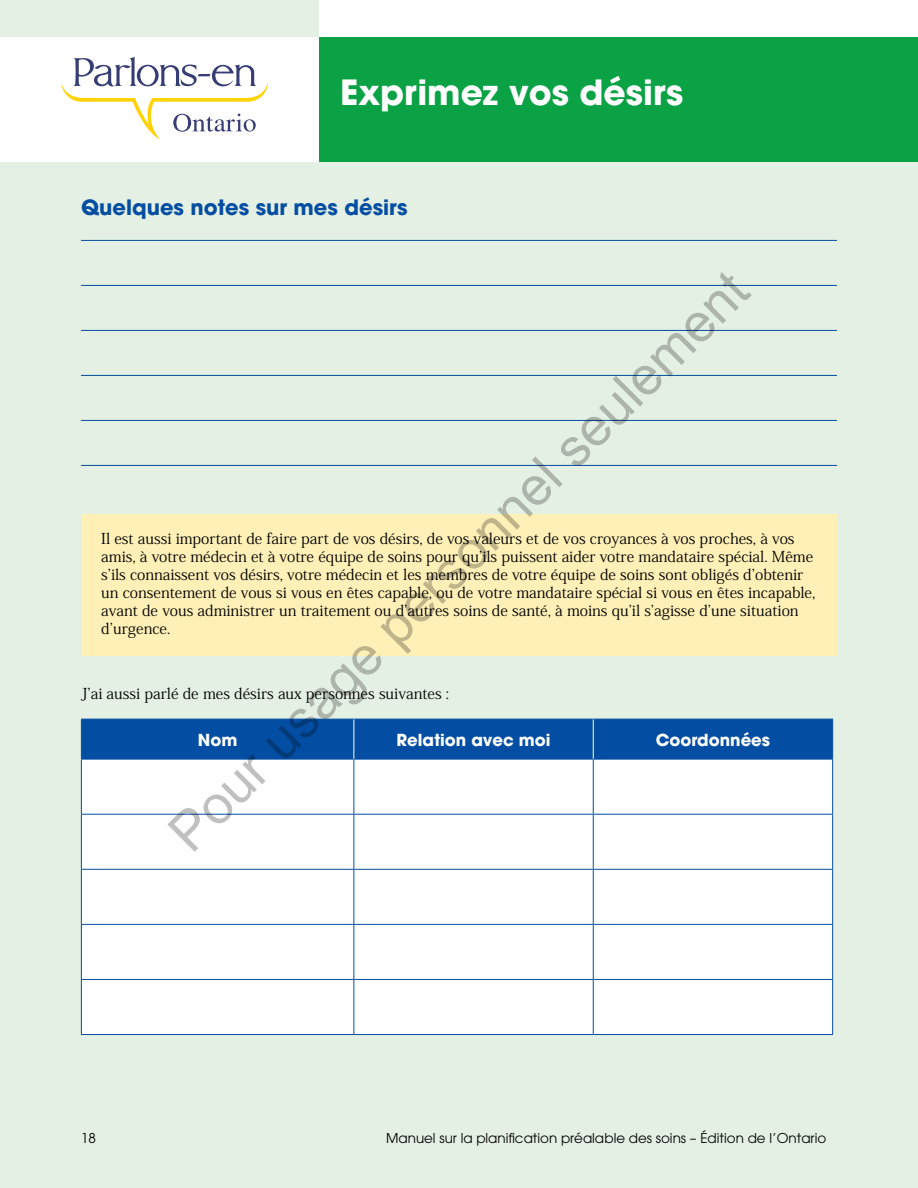
<style>
.page{position:relative;width:918px;height:1188px;background:#fff}
.page>*{position:absolute;margin:0;border:0;box-sizing:border-box;transform-origin:0 0}
.t1{font:54px "Arial";color:rgb(0 0 0/.25)}
.t2{font:700 34.5px "Avant Garde";color:#fff}
.t3{font:700 21px "Avant Garde";color:#034ea2}
.t4{font:700 16.5px "Avant Garde";color:#fff}
.t5{font:15px/18px "Koz Min Pro";color:#000}
.t6{font:13.5px "Avant Garde";color:#000}
</style>
<div class="page">
<div style="left:0;top:0;width:319px;height:1188px;background:#e5f0e4"></div>
<div style="left:0;top:156px;width:918px;height:1032px;background:#e5f0e4"></div>
<div style="left:1px;top:38px;width:917px;height:124px;background:#0aa245"></div>
<div style="left:0;top:38px;width:319px;height:124px;background:#fff"></div>
<svg style="left:61px;top:57px;width:207px;height:82px"></svg>
<div style="left:82px;top:514px;width:755px;height:142px;background:#fef0b7"></div>
<hr style="left:81px;top:240px;width:756px;height:1px;background:#034ea2">
<hr style="left:81px;top:285px;width:756px;height:1px;background:#034ea2">
<hr style="left:81px;top:330px;width:756px;height:1px;background:#034ea2">
<hr style="left:81px;top:375px;width:756px;height:1px;background:#034ea2">
<hr style="left:81px;top:420px;width:756px;height:1px;background:#034ea2">
<hr style="left:81px;top:465px;width:756px;height:1px;background:#034ea2">
<div style="left:82px;top:720px;width:750px;height:39px;background:#034ea2"></div>
<div style="left:82px;top:760px;width:750px;height:274px;background:#fff"></div>
<hr style="left:81px;top:760px;width:1px;height:54px;background:#034ea2">
<hr style="left:353px;top:760px;width:1px;height:54px;background:#034ea2">
<hr style="left:593px;top:760px;width:1px;height:54px;background:#034ea2">
<hr style="left:832px;top:760px;width:1px;height:54px;background:#034ea2">
<hr style="left:81px;top:814px;width:273px;height:1px;background:#034ea2">
<hr style="left:81px;top:815px;width:1px;height:54px;background:#034ea2">
<hr style="left:354px;top:814px;width:239px;height:1px;background:#034ea2">
<hr style="left:353px;top:815px;width:1px;height:54px;background:#034ea2">
<hr style="left:593px;top:814px;width:240px;height:1px;background:#034ea2">
<hr style="left:593px;top:815px;width:1px;height:54px;background:#034ea2">
<hr style="left:832px;top:815px;width:1px;height:54px;background:#034ea2">
<hr style="left:81px;top:869px;width:273px;height:1px;background:#034ea2">
<hr style="left:81px;top:870px;width:1px;height:54px;background:#034ea2">
<hr style="left:354px;top:869px;width:239px;height:1px;background:#034ea2">
<hr style="left:353px;top:870px;width:1px;height:54px;background:#034ea2">
<hr style="left:593px;top:869px;width:240px;height:1px;background:#034ea2">
<hr style="left:593px;top:870px;width:1px;height:54px;background:#034ea2">
<hr style="left:832px;top:870px;width:1px;height:54px;background:#034ea2">
<hr style="left:81px;top:924px;width:273px;height:1px;background:#034ea2">
<hr style="left:81px;top:925px;width:1px;height:54px;background:#034ea2">
<hr style="left:354px;top:924px;width:239px;height:1px;background:#034ea2">
<hr style="left:353px;top:925px;width:1px;height:54px;background:#034ea2">
<hr style="left:593px;top:924px;width:240px;height:1px;background:#034ea2">
<hr style="left:593px;top:925px;width:1px;height:54px;background:#034ea2">
<hr style="left:832px;top:925px;width:1px;height:54px;background:#034ea2">
<hr style="left:81px;top:979px;width:273px;height:1px;background:#034ea2">
<hr style="left:81px;top:980px;width:1px;height:54px;background:#034ea2">
<hr style="left:354px;top:979px;width:239px;height:1px;background:#034ea2">
<hr style="left:353px;top:980px;width:1px;height:54px;background:#034ea2">
<hr style="left:593px;top:979px;width:240px;height:1px;background:#034ea2">
<hr style="left:593px;top:980px;width:1px;height:54px;background:#034ea2">
<hr style="left:832px;top:980px;width:1px;height:54px;background:#034ea2">
<hr style="left:81px;top:1034px;width:273px;height:1px;background:#034ea2">
<hr style="left:354px;top:1034px;width:239px;height:1px;background:#034ea2">
<hr style="left:593px;top:1034px;width:240px;height:1px;background:#034ea2">
<hr style="left:81px;top:719px;width:273px;height:1px;background:#034ea2">
<hr style="left:81px;top:719px;width:1px;height:40px;background:#034ea2">
<hr style="left:354px;top:719px;width:239px;height:1px;background:#034ea2">
<hr style="left:593px;top:719px;width:240px;height:1px;background:#034ea2">
<hr style="left:832px;top:719px;width:1px;height:40px;background:#034ea2">
<hr style="left:81px;top:759px;width:273px;height:1px;background:#034ea2">
<hr style="left:354px;top:759px;width:239px;height:1px;background:#034ea2">
<hr style="left:593px;top:759px;width:240px;height:1px;background:#034ea2">
<hr style="left:353px;top:719px;width:1px;height:40px;background:#fff">
<hr style="left:593px;top:719px;width:1px;height:40px;background:#fff">
<h2 class="t2" style="left:340px;top:70px;width:345px">Exprimez vos désirs</h2>
<h3 class="t3" style="left:81px;top:194px;width:328px">Quelques notes sur mes désirs</h3>
<h1 class="t1" style="left:153px;top:816px;width:794px;rotate:-45deg">Pour usage personnel seulement</h1>
<p class="t5" style="left:101px;top:529px;width:716px">Il est aussi important de faire part de vos désirs, de vos valeurs et de vos croyances à vos proches, à vos amis, à votre médecin et à votre équipe de soins pour qu’ils puissent aider votre mandataire spécial. Même s’ils connaissent vos désirs, votre médecin et les membres de votre équipe de soins sont obligés d’obtenir un consentement de vous si vous en êtes capable, ou de votre mandataire spécial si vous en êtes incapable, avant de vous administrer un traitement ou d’autres soins de santé, à moins qu’il s’agisse d’une situation d’urgence.</p>
<p class="t5" style="left:81px;top:684px;width:370px">J’ai aussi parlé de mes désirs aux personnes suivantes :</p>
<p class="t4" style="left:198px;top:729px;width:41px">Nom</p>
<p class="t4" style="left:396px;top:729px;width:156px">Relation avec moi</p>
<p class="t4" style="left:656px;top:729px;width:116px">Coordonnées</p>
<p class="t6" style="left:81px;top:1130px;width:16px">18</p>
<p class="t6" style="left:386px;top:1130px;width:442px">Manuel sur la planification préalable des soins – Édition de l’Ontario</p>
</div>
